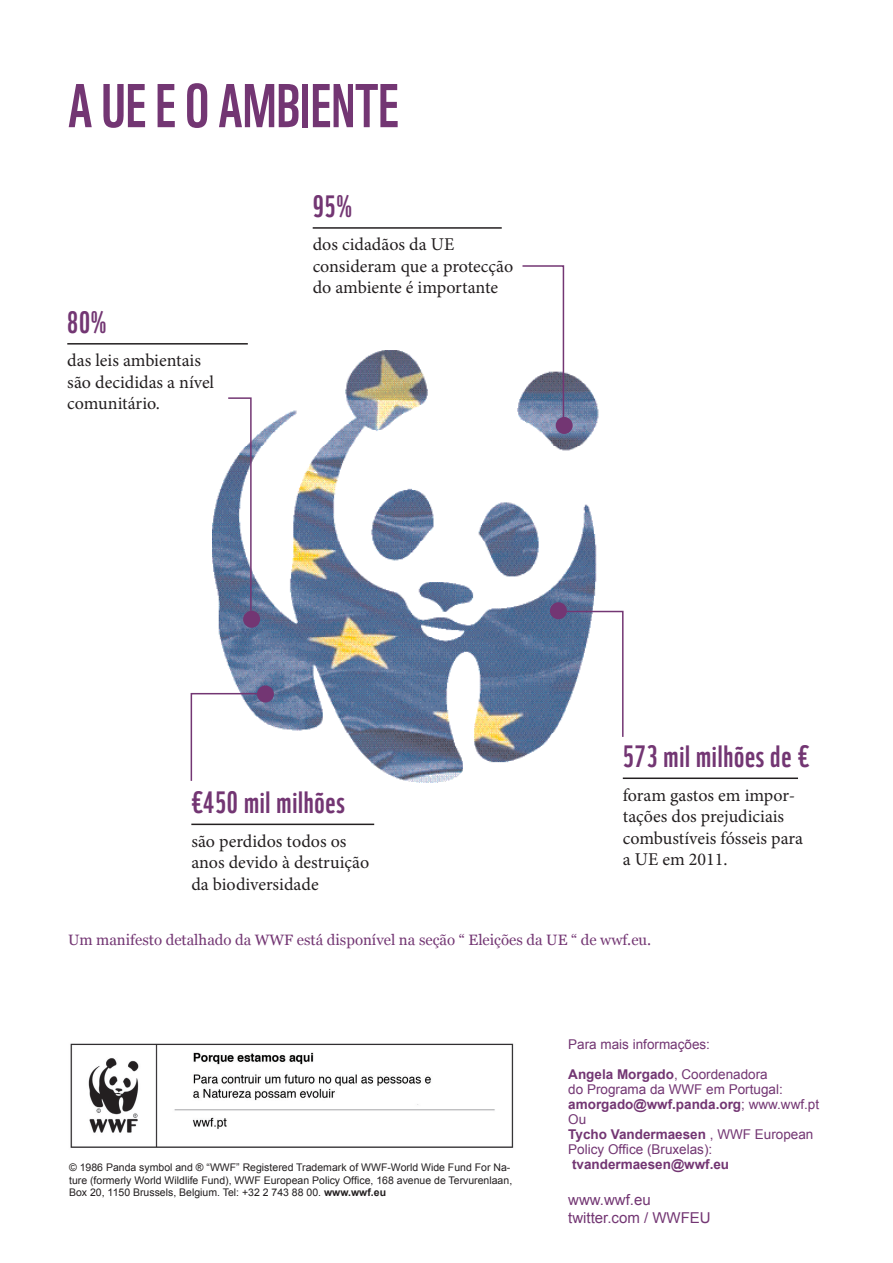
<style>
.page{position:relative;width:893px;height:1263px;background:#fff}
.page>*{position:absolute;margin:0;border:0;box-sizing:border-box;transform-origin:0 0}
.t1{font:60px "WWF";color:#733673}
.t2{font:30px "WWF";letter-spacing:.025em;color:#733673}
.t3{font:18px/21.6px "Minion Pro";color:#231f20}
.t4{font:15px "Georgia";color:#733673}
.t5{font:15px/18px "Arial";color:#733673}
.t6{font:13.5px/15px "Arial";color:#733673}
.t7{font:700 13.5px "Arial";color:#733673}
.t8{font:10.5px/12.6px "Arial";color:#231f20}
.s1{font-weight:700}
</style>
<div class="page">
<img style="left:213px;top:351px;width:410px;height:431px">
<hr style="left:313px;top:227px;width:189px;height:2px;background:#231f20">
<hr style="left:67px;top:343px;width:181px;height:2px;background:#231f20">
<hr style="left:191px;top:823px;width:183px;height:2px;background:#231f20">
<hr style="left:623px;top:777px;width:175px;height:2px;background:#231f20">
<img style="left:70px;top:1043px;width:444px;height:105px">
<svg style="left:521px;top:265px;width:44px;height:167px"></svg>
<div style="left:556px;top:417px;width:17px;height:17px;background:#733673;border-radius:50%"></div>
<div style="left:550px;top:602px;width:17px;height:17px;background:#733673;border-radius:50%"></div>
<svg style="left:227px;top:397px;width:25px;height:215px"></svg>
<svg style="left:190px;top:692px;width:74px;height:90px"></svg>
<svg style="left:561px;top:610px;width:63px;height:128px"></svg>
<div style="left:257px;top:685px;width:17px;height:17px;background:#733673;border-radius:50%"></div>
<div style="left:243px;top:611px;width:17px;height:17px;background:#733673;border-radius:50%"></div>
<h1 class="t1" style="left:68px;top:59px;width:230px">AUEEOAMBIENTE</h1>
<h2 class="t2" style="left:67px;top:298px;width:41px">80%</h2>
<p class="t3" style="left:67px;top:350px;width:148px">das leis ambientais são decididas a nível comunitário.</p>
<h2 class="t2" style="left:313px;top:182px;width:41px">95%</h2>
<p class="t3" style="left:313px;top:234px;width:202px">dos cidadãos da UE consideram que a protecção do ambiente é importante</p>
<h2 class="t2" style="left:191px;top:779px;width:155px">€450 mil milhões</h2>
<p class="t3" style="left:191px;top:830px;width:179px">são perdidos todos os anos devido à destruição da biodiversidade</p>
<h2 class="t2" style="left:623px;top:733px;width:187px">573 mil milhões de €</h2>
<p class="t3" style="left:623px;top:784px;width:182px">foram gastos em impor&shy;tações dos prejudiciais combustíveis fósseis para a UE em 2011.</p>
<p class="t4" style="left:68px;top:930px;width:585px">Um manifesto detalhado da WWF está disponível na seção “ Eleições da UE “ de wwf.eu.</p>
<p class="t8" style="left:69px;top:1161px;width:445px">© 1986 Panda symbol and ® “WWF” Registered Trademark of WWF-World Wide Fund For Na&shy;ture (formerly World Wildlife Fund), WWF European Policy Office, 168 avenue de Tervurenlaan,<br>Box 20, 1150 Brussels, Belgium. Tel: +32 2 743 88 00. <span class="s1">www.wwf.eu</span></p>
<p class="t6" style="left:568px;top:1036px;width:143px">Para mais informações:</p>
<p class="t6" style="left:568px;top:1066px;width:252px"><span class="s1">Angela Morgado</span>, Coordenadora<br>do Programa da WWF em Portugal: <span class="s1">amorgado@wwf.panda.org</span>; www.wwf.pt<br>Ou<br><span class="s1">Tycho Vandermaesen</span> , WWF European<br>Policy Office (Bruxelas):</p>
<p class="t7" style="left:572px;top:1155px;width:159px">tvandermaesen@wwf.eu</p>
<p class="t5" style="left:568px;top:1190px;width:144px">www.wwf.eu twitter.com / WWFEU</p>
</div>
